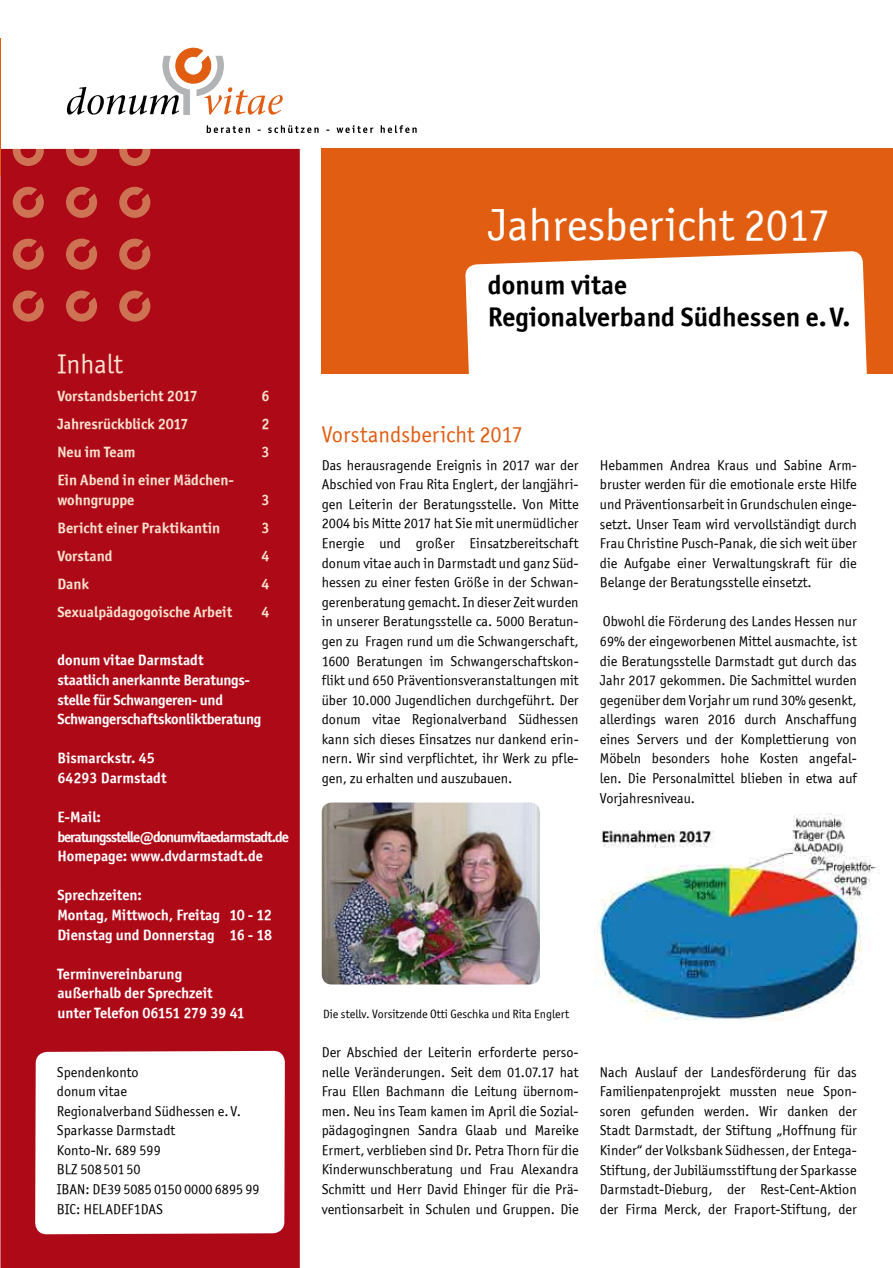
<style>
.page{position:relative;width:893px;height:1268px;background:#fff}
.page>*{position:absolute;margin:0;border:0;box-sizing:border-box;transform-origin:0 0}
.t1{font:45px "Officina Sans ITCTT Book";color:#fff}
.t2{font:27px/32.4px "Officina Sans ITCTT Bold";color:#000}
.t3{font:27px "Officina Sans ITCTT Book";color:#fae1ce}
.t4{font:22.5px "Officina Sans ITCTT Book";color:#e15d12}
.t5{font:15px/19.5px "Officina Sans ITCTT Bold";color:#fff}
.t6{font:15px/19.5px "Officina Sans ITCTT Bold";color:#fae1ce}
.t7{font:15px/19.5px "Officina Sans ITCTT Bold";letter-spacing:-.02em;color:#fff}
.t8{font:15px/19.5px "Officina Sans ITCTT Bold";letter-spacing:-.07em;color:#fff}
.t9{font:14.25px/19.5px "Officina Sans ITCTT Book";color:#000;text-align:justify}
.t10{font:12px "Officina Sans ITCTT Book";color:#000}
</style>
<div class="page">
<div style="left:0;top:149px;width:300px;height:1118px;background:#ae0917"></div>
<div style="left:321px;top:149px;width:572px;height:225px;background:#e15d12"></div>
<hr style="left:0;top:38px;width:1px;height:138px;background:#e15d12">
<svg style="left:13px;top:148px;width:31px;height:18px"></svg>
<svg style="left:66px;top:148px;width:31px;height:18px"></svg>
<svg style="left:119px;top:148px;width:31px;height:18px"></svg>
<svg style="left:13px;top:187px;width:31px;height:31px"></svg>
<svg style="left:66px;top:187px;width:31px;height:31px"></svg>
<svg style="left:119px;top:187px;width:31px;height:31px"></svg>
<svg style="left:13px;top:238px;width:31px;height:32px"></svg>
<svg style="left:66px;top:238px;width:31px;height:32px"></svg>
<svg style="left:119px;top:238px;width:31px;height:32px"></svg>
<svg style="left:13px;top:290px;width:31px;height:31px"></svg>
<svg style="left:66px;top:290px;width:31px;height:31px"></svg>
<svg style="left:119px;top:290px;width:31px;height:31px"></svg>
<svg style="left:465px;top:251px;width:402px;height:123px;background:#fcf3ee"></svg>
<div style="left:35px;top:1050px;width:250px;height:183px;background:#fff"></div>
<img style="left:322px;top:802px;width:218px;height:182px">
<img style="left:594px;top:813px;width:285px;height:208px">
<svg style="left:206px;top:125px;width:44px;height:8px"></svg>
<svg style="left:268px;top:125px;width:51px;height:8px"></svg>
<svg style="left:337px;top:125px;width:36px;height:8px"></svg>
<svg style="left:381px;top:125px;width:36px;height:8px"></svg>
<svg style="left:67px;top:48px;width:216px;height:67px"></svg>
<h2 class="t3" style="left:57px;top:348px;width:67px">Inhalt</h2>
<p class="t6" style="left:57px;top:386px;width:142px">Vorstandsbericht 2017</p>
<p class="t6" style="left:261px;top:386px;width:10px">6</p>
<p class="t6" style="left:57px;top:414px;width:133px">Jahresrückblick 2017</p>
<p class="t6" style="left:261px;top:414px;width:10px">2</p>
<p class="t6" style="left:57px;top:442px;width:80px">Neu im Team</p>
<p class="t6" style="left:261px;top:442px;width:10px">3</p>
<p class="t6" style="left:57px;top:470px;width:178px">Ein Abend in einer Mädchen&shy;wohngruppe</p>
<p class="t6" style="left:261px;top:490px;width:10px">3</p>
<p class="t6" style="left:57px;top:518px;width:164px">Bericht einer Praktikantin</p>
<p class="t6" style="left:261px;top:518px;width:10px">3</p>
<p class="t6" style="left:57px;top:546px;width:57px">Vorstand</p>
<p class="t6" style="left:261px;top:546px;width:10px">4</p>
<p class="t6" style="left:57px;top:574px;width:33px">Dank</p>
<p class="t6" style="left:261px;top:574px;width:10px">4</p>
<p class="t6" style="left:57px;top:602px;width:176px">Sexualpädagogoische Arbeit</p>
<p class="t6" style="left:261px;top:602px;width:10px">4</p>
<p class="t7" style="left:57px;top:650px;width:205px">donum vitae Darmstadt<br>staatlich anerkannte Beratungs&shy;stelle für Schwangeren- und<br>Schwangerschaftskonliktberatung</p>
<p class="t5" style="left:57px;top:748px;width:111px">Bismarckstr. 45<br>64293 Darmstadt</p>
<p class="t8" style="left:57px;top:807px;width:233px">E-Mail: beratungsstelle@donumvitaedarmstadt.de<br>Homepage: www.dvdarmstadt.de</p>
<p class="t5" style="left:57px;top:885px;width:216px">Sprechzeiten:<br>Montag, Mittwoch, Freitag 10 - 12<br>Dienstag und Donnerstag 16 - 18</p>
<p class="t5" style="left:57px;top:963px;width:189px">Terminvereinbarung außerhalb der Sprechzeit unter Telefon 06151 279 39 41</p>
<p class="t9" style="left:57px;top:1061px;width:204px;text-align:left">Spendenkonto<br>donum vitae<br>Regionalverband Südhessen e. V.<br>Sparkasse Darmstadt<br>Konto-Nr. 689 599<br>BLZ 508 501 50<br>IBAN: DE39 5085 0150 0000 6895 99<br>BIC: HELADEF1DAS</p>
<h1 class="t1" style="left:488px;top:198px;width:344px">Jahresbericht 2017</h1>
<h2 class="t2" style="left:488px;top:268px;width:364px">donum vitae<br>Regionalverband Südhessen e. V.</h2>
<h3 class="t4" style="left:322px;top:421px;width:203px">Vorstandsbericht 2017</h3>
<p class="t9" style="left:322px;top:455px;width:258px">Das herausragende Ereignis in 2017 war der Abschied von Frau Rita Englert, der langjähri&shy;gen Leiterin der Beratungsstelle. Von Mitte 2004 bis Mitte 2017 hat Sie mit unermüdlicher Energie und großer Einsatzbereitschaft donum vitae auch in Darmstadt und ganz Süd&shy;hessen zu einer festen Größe in der Schwan&shy;gerenberatung gemacht. In dieser Zeit wurden in unserer Beratungsstelle ca. 5000 Beratun&shy;gen zu Fragen rund um die Schwangerschaft, 1600 Beratungen im Schwangerschaftskon&shy;flikt und 650 Präventionsveranstaltungen mit über 10.000 Jugendlichen durchgeführt. Der donum vitae Regionalverband Südhessen kann sich dieses Einsatzes nur dankend erin&shy;nern. Wir sind verpflichtet, ihr Werk zu pfle&shy;gen, zu erhalten und auszubauen.</p>
<p class="t9" style="left:600px;top:455px;width:258px">Hebammen Andrea Kraus und Sabine Arm&shy;bruster werden für die emotionale erste Hilfe und Präventionsarbeit in Grundschulen einge&shy;setzt. Unser Team wird vervollständigt durch Frau Christine Pusch-Panak, die sich weit über die Aufgabe einer Verwaltungskraft für die Belange der Beratungsstelle einsetzt.</p>
<p class="t9" style="left:600px;top:611px;width:258px">Obwohl die Förderung des Landes Hessen nur 69% der eingeworbenen Mittel ausmachte, ist die Beratungsstelle Darmstadt gut durch das Jahr 2017 gekommen. Die Sachmittel wurden gegenüber dem Vorjahr um rund 30% gesenkt, allerdings waren 2016 durch Anschaffung eines Servers und der Komplettierung von Möbeln besonders hohe Kosten angefal&shy;len. Die Personalmittel blieben in etwa auf Vorjahresniveau.</p>
<p class="t10" style="left:323px;top:1006px;width:248px">Die stellv. Vorsitzende Otti Geschka und Rita Englert</p>
<p class="t9" style="left:322px;top:1042px;width:258px">Der Abschied der Leiterin erforderte perso&shy;nelle Veränderungen. Seit dem 01.07.17 hat Frau Ellen Bachmann die Leitung übernom&shy;men. Neu ins Team kamen im April die Sozial&shy;pädagogingnen Sandra Glaab und Mareike Ermert, verblieben sind Dr. Petra Thorn für die Kinderwunschberatung und Frau Alexandra Schmitt und Herr David Ehinger für die Prä&shy;ventionsarbeit in Schulen und Gruppen. Die</p>
<p class="t9" style="left:600px;top:1061px;width:258px">Nach Auslauf der Landesförderung für das Familienpatenprojekt mussten neue Spon&shy;soren gefunden werden. Wir danken der Stadt Darmstadt, der Stiftung „Hoffnung für Kinder“ der Volksbank Südhessen, der Entega-Stiftung, der Jubiläumsstiftung der Sparkasse Darmstadt-Dieburg, der Rest-Cent-Aktion der Firma Merck, der Fraport-Stiftung, der</p>
</div>
